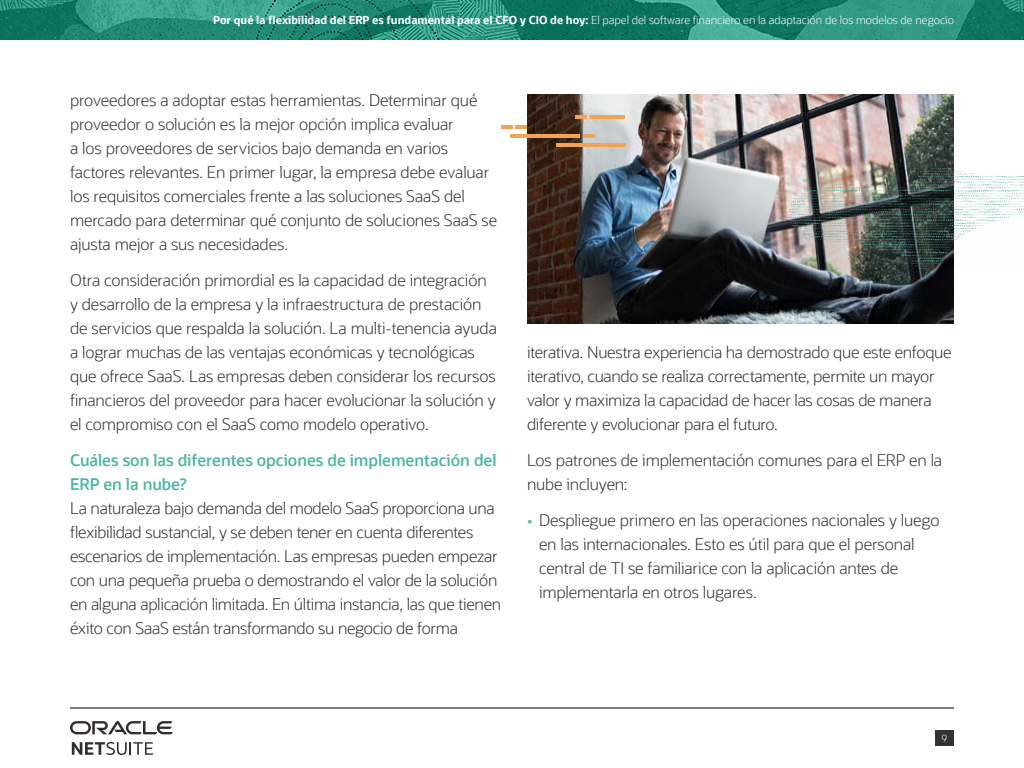
<style>
.page{position:relative;width:1024px;height:768px;background:#fff}
.page>*{position:absolute;margin:0;border:0;box-sizing:border-box;transform-origin:0 0}
.t1{font:300 16px/24px "Oracle Sans";letter-spacing:-.01em;color:#312d2a}
.t2{font:600 16px/24px "Oracle Sans";letter-spacing:-.005em;color:#4eb5a2}
.t3{font:300 11px "Oracle Sans";color:#fff}
.t4{font:300 10px "Oracle Sans";color:#fff}
.s1{font-weight:700}
.s2{color:#4eb5a2}
</style>
<div class="page">
<img style="left:527px;top:94px;width:427px;height:230px">
<hr style="left:510px;top:135px;width:69px;height:3px;background:#efa456">
<hr style="left:556px;top:144px;width:69px;height:3px;background:#efa456">
<svg style="left:583px;top:135px;width:12px;height:3px"></svg>
<hr style="left:590px;top:115px;width:35px;height:3px;background:#efa456">
<svg style="left:575px;top:115px;width:11px;height:3px"></svg>
<svg style="left:501px;top:126px;width:25px;height:3px"></svg>
<img style="left:788px;top:168px;width:236px;height:101px">
<img style="left:0;top:0;width:1024px;height:40px">
<div style="left:935px;top:730px;width:19px;height:16px;background:#323232"></div>
<hr style="left:70px;top:708px;width:884px;height:1px;background:#000">
<svg style="left:72px;top:742px;width:81px;height:13px"></svg>
<svg style="left:70px;top:721px;width:103px;height:13px"></svg>
<p class="t3" style="left:213px;top:14px;width:742px"><span class="s1">Por qué la flexibilidad del ERP es fundamental para el CFO y CIO de hoy:</span> El papel del software financiero en la adaptación de los modelos de negocio</p>
<p class="t1" style="left:70px;top:88px;width:429px">proveedores a adoptar estas herramientas. Determinar qué proveedor o solución es la mejor opción implica evaluar<br>a los proveedores de servicios bajo demanda en varios factores relevantes. En primer lugar, la empresa debe evaluar los requisitos comerciales frente a las soluciones SaaS del mercado para determinar qué conjunto de soluciones SaaS se ajusta mejor a sus necesidades.</p>
<p class="t1" style="left:70px;top:268px;width:428px">Otra consideración primordial es la capacidad de integración y desarrollo de la empresa y la infraestructura de prestación de servicios que respalda la solución. La multi-tenencia ayuda a lograr muchas de las ventajas económicas y tecnológicas que ofrece SaaS. Las empresas deben considerar los recursos financieros del proveedor para hacer evolucionar la solución y el compromiso con el SaaS como modelo operativo.</p>
<p class="t2" style="left:70px;top:448px;width:428px">Cuáles son las diferentes opciones de implementación del<br>ERP en la nube?</p>
<p class="t1" style="left:70px;top:496px;width:433px">La naturaleza bajo demanda del modelo SaaS proporciona una flexibilidad sustancial, y se deben tener en cuenta diferentes escenarios de implementación. Las empresas pueden empezar con una pequeña prueba o demostrando el valor de la solución en alguna aplicación limitada. En última instancia, las que tienen éxito con SaaS están transformando su negocio de forma</p>
<p class="t1" style="left:527px;top:340px;width:426px">iterativa. Nuestra experiencia ha demostrado que este enfoque iterativo, cuando se realiza correctamente, permite un mayor valor y maximiza la capacidad de hacer las cosas de manera diferente y evolucionar para el futuro.</p>
<p class="t1" style="left:527px;top:448px;width:417px">Los patrones de implementación comunes para el ERP en la nube incluyen:</p>
<p class="t1" style="left:539px;top:508px;width:402px;text-indent:-12px"><span class="s2">•</span> Despliegue primero en las operaciones nacionales y luego en las internacionales. Esto es útil para que el personal central de TI se familiarice con la aplicación antes de implementarla en otros lugares.</p>
<p class="t4" style="left:942px;top:732px;width:7px">9</p>
</div>
